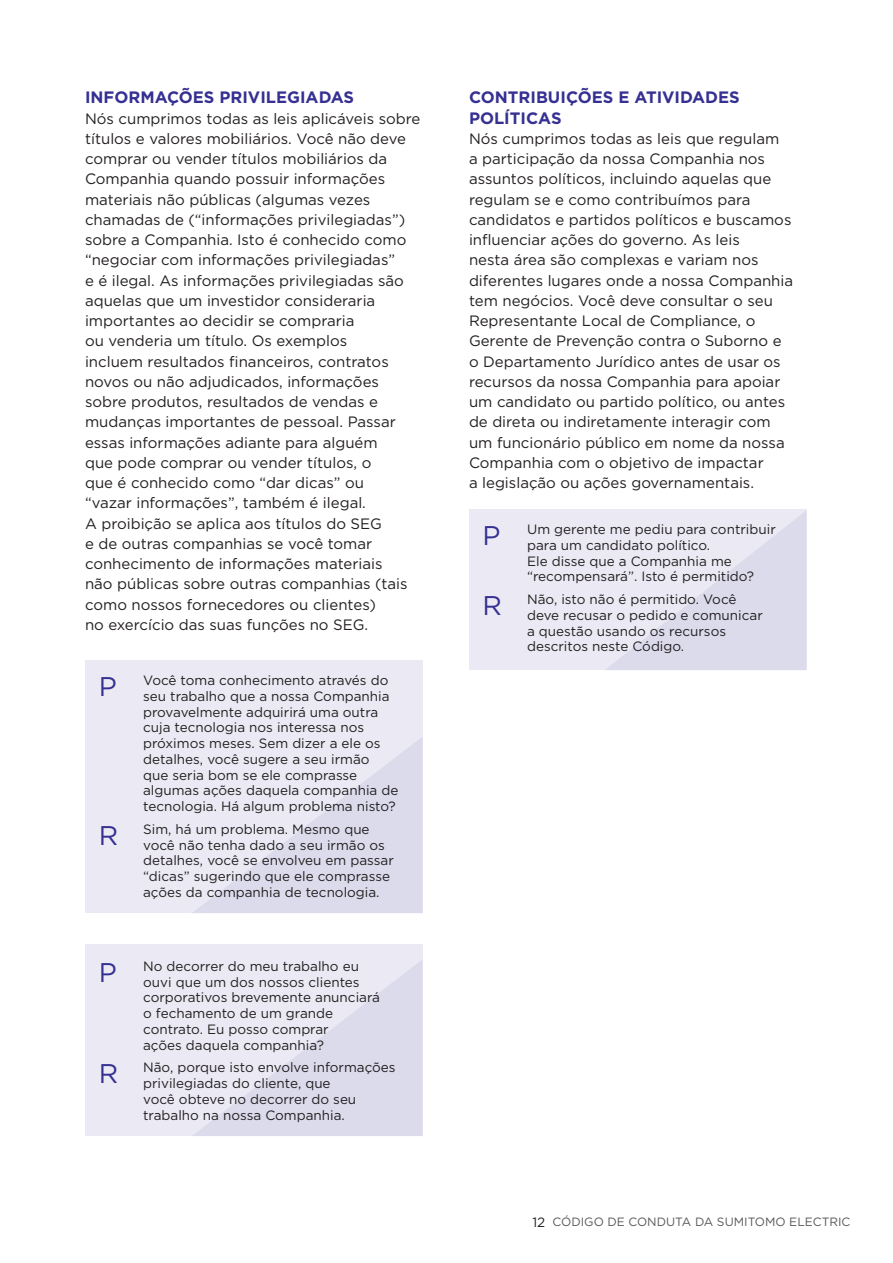
<style>
.page{position:relative;width:893px;height:1263px;background:#fff}
.page>*{position:absolute;margin:0;border:0;box-sizing:border-box;transform-origin:0 0}
.BLUE_HEADS{font:700 16.5px/20.2px "Gotham";color:#353092}
.BODY{font:15px/20.2px "Gotham";color:#231f20}
.t1{font:13.5px/15.8px "Gotham";color:#231f20}
.t2{font:12px "Gotham";color:#57585a}
.s1{font-size:27px;color:#353092}
.s2{font-size:13.5px;color:#231f20}
</style>
<div class="page">
<div style="left:85px;top:660px;width:338px;height:253px;background:#ebeaf4"></div>
<svg style="left:193px;top:738px;width:229px;height:175px"></svg>
<div style="left:85px;top:944px;width:338px;height:192px;background:#ebeaf4"></div>
<svg style="left:193px;top:960px;width:229px;height:176px"></svg>
<div style="left:469px;top:510px;width:337px;height:160px;background:#ebeaf4"></div>
<svg style="left:606px;top:511px;width:200px;height:159px"></svg>
<p class="BLUE_HEADS" style="left:85px;top:87px;width:271px">INFORMAÇÕES PRIVILEGIADAS</p>
<p class="BODY" style="left:85px;top:108px;width:337px">Nós cumprimos todas as leis aplicáveis sobre títulos e valores mobiliários. Você não deve comprar ou vender títulos mobiliários da Companhia quando possuir informações materiais não públicas (algumas vezes chamadas de (“informações privilegiadas”) sobre a Companhia. Isto é conhecido como “negociar com informações privilegiadas”<br>e é ilegal. As informações privilegiadas são aquelas que um investidor consideraria importantes ao decidir se compraria<br>ou venderia um título. Os exemplos<br>incluem resultados financeiros, contratos novos ou não adjudicados, informações sobre produtos, resultados de vendas e mudanças importantes de pessoal. Passar essas informações adiante para alguém<br>que pode comprar ou vender títulos, o<br>que é conhecido como “dar dicas” ou<br>“vazar informações”, também é ilegal.<br>A proibição se aplica aos títulos do SEG<br>e de outras companhias se você tomar conhecimento de informações materiais<br>não públicas sobre outras companhias (tais como nossos fornecedores ou clientes)<br>no exercício das suas funções no SEG.</p>
<p class="t1" style="left:143px;top:672px;width:257px;text-indent:-44px"><span class="s1">P</span> Você toma conhecimento através do seu trabalho que a nossa Companhia provavelmente adquirirá uma outra cuja tecnologia nos interessa nos próximos meses. Sem dizer a ele os detalhes, você sugere a seu irmão<br>que seria bom se ele comprasse algumas ações daquela companhia de tecnologia. Há algum problema nisto?</p>
<p class="t1" style="left:143px;top:821px;width:252px;text-indent:-44px"><span class="s1">R</span> Sim, há um problema. Mesmo que você não tenha dado a seu irmão os detalhes, você se envolveu em passar “dicas” sugerindo que ele comprasse ações da companhia de tecnologia.</p>
<p class="t1" style="left:143px;top:958px;width:238px;text-indent:-44px"><span class="s1">P</span> No decorrer do meu trabalho eu ouvi que um dos nossos clientes corporativos brevemente anunciará o fechamento de um grande contrato. Eu posso comprar<br>ações daquela companhia?</p>
<p class="t1" style="left:143px;top:1059px;width:254px;text-indent:-44px"><span class="s1">R</span> Não, porque isto envolve informações privilegiadas do cliente, que<br>você obteve no decorrer do seu trabalho na nossa Companhia.</p>
<p class="BLUE_HEADS" style="left:469px;top:87px;width:272px">CONTRIBUIÇÕES E ATIVIDADES<br>POLÍTICAS</p>
<p class="BODY" style="left:469px;top:128px;width:326px">Nós cumprimos todas as leis que regulam<br>a participação da nossa Companhia nos assuntos políticos, incluindo aquelas que regulam se e como contribuímos para candidatos e partidos políticos e buscamos influenciar ações do governo. As leis<br>nesta área são complexas e variam nos diferentes lugares onde a nossa Companhia tem negócios. Você deve consultar o seu Representante Local de Compliance, o Gerente de Prevenção contra o Suborno e o Departamento Jurídico antes de usar os recursos da nossa Companhia para apoiar um candidato ou partido político, ou antes de direta ou indiretamente interagir com um funcionário público em nome da nossa Companhia com o objetivo de impactar<br>a legislação ou ações governamentais.</p>
<p class="t1" style="left:527px;top:521px;width:250px;text-indent:-44px"><span class="s1">P</span> Um gerente me pediu para contribuir para um candidato político.<br>Ele disse que a Companhia me “recompensará”. Isto é permitido?</p>
<p class="t1" style="left:527px;top:591px;width:237px;text-indent:-44px"><span class="s1">R</span> Não, isto não é permitido. Você deve recusar o pedido e comunicar a questão usando os recursos descritos neste Código.</p>
<p class="t2" style="left:532px;top:1214px;width:319px"><span class="s2">12</span> CÓDIGO DE CONDUTA DA SUMITOMO ELECTRIC</p>
</div>
